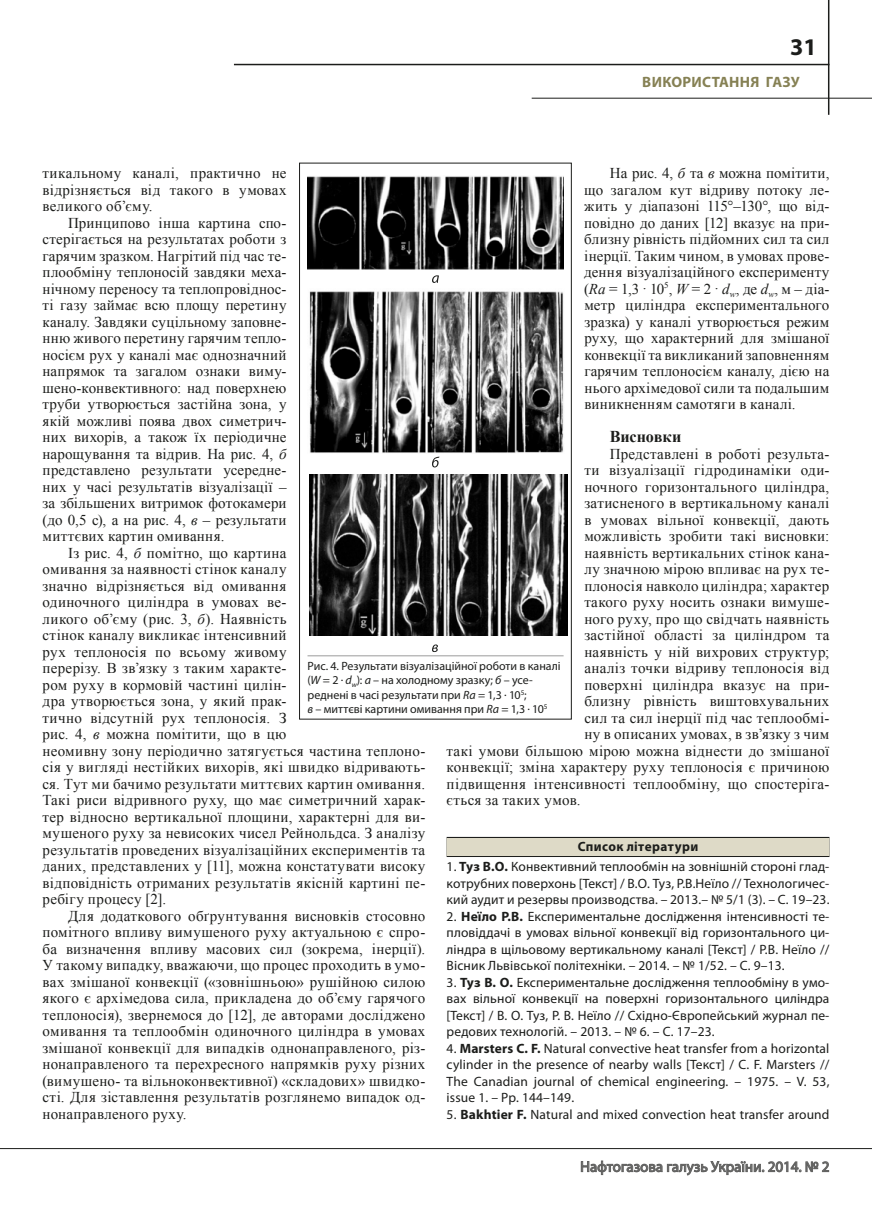
<style>
.page{position:relative;width:872px;height:1212px;background:#fff}
.page>*{position:absolute;margin:0;border:0;box-sizing:border-box;transform-origin:0 0}
.t1{font:700 24px "Myriad Pro";color:#1c1d1b}
.MainText{font:700 16.5px "Times New Roman";letter-spacing:-.01em;color:#1c1d1b}
.MainText-2{font:15px/16.5px "Times New Roman";letter-spacing:.02em;color:#1c1d1b;text-align:justify}
.kolontitul{font:15px "Myriad Pro";color:#636362}
.Rubrika{font:700 15px "Myriad Pro";letter-spacing:.02em;color:#868154}
.Literatura_main{font:13.5px/16.5px "Myriad Pro";letter-spacing:.01em;color:#1c1d1b;text-align:justify}
.Literatura_Shapka{font:700 13.5px "Myriad Pro";letter-spacing:.03em;color:#1c1d1b}
.Risunok_podpis{font:12px/14.4px "Myriad Pro";letter-spacing:-.005em;color:#1c1d1b}
.s1{font-style:italic}
.s2{font-weight:700}
</style>
<div class="page">
<hr style="left:234px;top:64px;width:595px;height:1px;background:#1c1d1b">
<hr style="left:828px;top:0;width:1px;height:115px;background:#1c1d1b">
<hr style="left:531px;top:98px;width:341px;height:1px;background:#1c1d1b">
<hr style="left:0;top:1148px;width:872px;height:1px;background:#1c1d1b">
<svg style="left:580px;top:1160px;width:249px;height:16px"></svg>
<div style="left:446px;top:837px;width:383px;height:20px;background:#1c1d1b"></div>
<div style="left:446px;top:838px;width:383px;height:18px;background:#dedac7"></div>
<div style="left:299px;top:163px;width:272px;height:556px;border:1px solid #1c1d1b"></div>
<img style="left:307px;top:176px;width:257px;height:93px">
<img style="left:309px;top:291px;width:255px;height:162px">
<img style="left:310px;top:475px;width:257px;height:161px">
<hr style="left:307px;top:655px;width:256px;height:1px;background:#9c9c9c">
<svg style="left:432px;top:275px;width:7px;height:8px"></svg>
<svg style="left:432px;top:456px;width:7px;height:11px"></svg>
<svg style="left:432px;top:644px;width:6px;height:8px"></svg>
<p class="t1" style="left:790px;top:31px;width:28px">31</p>
<p class="Rubrika" style="left:642px;top:72px;width:159px">ВИКОРИСТАННЯ ГАЗУ</p>
<p class="MainText-2" style="left:584px;top:165px;width:247px;text-indent:26px">На рис. 4, <span class="s1">б</span> та <span class="s1">в</span> можна помітити, що загалом кут відриву потоку ле&shy;жить у діапазоні 115°–130°, що від&shy;повідно до даних [12] вказує на при&shy;близну рівність підйомних сил та сил інерції. Таким чином, в умовах прове&shy;дення візуалізаційного експерименту (<span class="s1">Ra</span> = 1,3 . 10<sup>5</sup>, <span class="s1">W</span> = 2 . <span class="s1">d</span><sub>w</sub>, де <span class="s1">d</span><sub>w</sub>, м – діа&shy;метр циліндра експериментального зразка) у каналі утворюється режим руху, що характерний для змішаної конвекції та викликаний заповненням гарячим теплоносієм каналу, дією на нього архімедової сили та подальшим виникненням самотяги в каналі.</p>
<p class="MainText" style="left:610px;top:425px;width:73px">Висновки</p>
<p class="MainText-2" style="left:610px;top:445px;width:221px">Представлені в роботі результа-</p>
<p class="MainText-2" style="left:584px;top:462px;width:247px">ти візуалізації гідродинаміки оди-</p>
<p class="MainText-2" style="left:584px;top:478px;width:246px">ночного горизонтального циліндра,</p>
<p class="MainText-2" style="left:584px;top:495px;width:247px">затисненого в вертикальному каналі</p>
<p class="MainText-2" style="left:584px;top:511px;width:246px">в умовах вільної конвекції, дають</p>
<p class="MainText-2" style="left:584px;top:528px;width:247px">можливість зробити такі висновки:</p>
<p class="MainText-2" style="left:584px;top:544px;width:247px">наявність вертикальних стінок кана-</p>
<p class="MainText-2" style="left:584px;top:561px;width:247px">лу значною мірою впливає на рух те-</p>
<p class="MainText-2" style="left:584px;top:577px;width:246px">плоносія навколо циліндра; характер</p>
<p class="MainText-2" style="left:584px;top:594px;width:247px">такого руху носить ознаки вимуше-</p>
<p class="MainText-2" style="left:584px;top:610px;width:246px">ного руху, про що свідчать наявність</p>
<p class="MainText-2" style="left:584px;top:627px;width:247px">застійної області за циліндром та</p>
<p class="MainText-2" style="left:584px;top:643px;width:246px">наявність у ній вихрових структур;</p>
<p class="MainText-2" style="left:584px;top:660px;width:247px">аналіз точки відриву теплоносія від</p>
<p class="MainText-2" style="left:584px;top:676px;width:247px">поверхні циліндра вказує на при-</p>
<p class="MainText-2" style="left:584px;top:693px;width:246px">близну рівність виштовхувальних</p>
<p class="MainText-2" style="left:584px;top:709px;width:247px">сил та сил інерції під час теплообмі-</p>
<p class="MainText-2" style="left:584px;top:726px;width:247px">ну в описаних умовах, в зв’язку з чим</p>
<p class="MainText-2" style="left:446px;top:742px;width:384px">такі умови більшою мірою можна віднести до змішаної</p>
<p class="MainText-2" style="left:446px;top:759px;width:384px">конвекції; зміна характеру руху теплоносія є причиною</p>
<p class="MainText-2" style="left:446px;top:775px;width:384px">підвищення інтенсивності теплообміну, що спостеріга-</p>
<p class="MainText-2" style="left:446px;top:792px;width:135px">ється за таких умов.</p>
<p class="Literatura_Shapka" style="left:578px;top:837px;width:122px">Список літератури</p>
<p class="Literatura_main" style="left:446px;top:858px;width:384px">1. <span class="s2">Туз В.О.</span> Конвективний теплообмін на зовнішній стороні глад&shy;котрубних поверхонь [Текст] / В.О. Туз, Р.В.Неїло // Технологичес&shy;кий аудит и резервы производства. – 2013.– № 5/1 (3). – С. 19–23.</p>
<p class="Literatura_main" style="left:446px;top:908px;width:384px">2. <span class="s2">Неїло Р.В.</span> Експериментальне дослідження інтенсивності те&shy;пловіддачі в умовах вільної конвекції від горизонтального ци&shy;ліндра в щільовому вертикальному каналі [Текст] / Р.В. Неїло // Вісник Львівської політехніки. – 2014. – № 1/52. – С. 9–13.</p>
<p class="Literatura_main" style="left:446px;top:974px;width:384px">3. <span class="s2">Туз В. О.</span> Експериментальне дослідження теплообміну в умо&shy;вах вільної конвекції на поверхні горизонтального циліндра [Текст] / В. О. Туз, Р. В. Неїло // Східно-Європейський журнал пе&shy;редових технологій. – 2013. – № 6. – С. 17–23.</p>
<p class="Literatura_main" style="left:446px;top:1040px;width:384px">4. <span class="s2">Marsters C. F.</span> Natural сonvective heat transfer from a horizontal cylinder in the presence of nearby walls [Текст] / C. F. Marsters // The Canadian journal of chemical engineering. – 1975. – V. 53, issue 1. – Рр. 144–149.</p>
<p class="Literatura_main" style="left:446px;top:1106px;width:384px">5. <span class="s2">Bakhtier F.</span> Natural and mixed convection heat transfer around</p>
<p class="MainText-2" style="left:43px;top:165px;width:245px">тикальному каналі, практично не відрізняється від такого в умовах великого об’єму.</p>
<p class="MainText-2" style="left:43px;top:214px;width:245px;text-indent:26px">Принципово інша картина спо&shy;стерігається на результатах роботи з гарячим зразком. Нагрітий під час те&shy;плообміну теплоносій завдяки меха&shy;нічному переносу та теплопровіднос&shy;ті газу займає всю площу перетину каналу. Завдяки суцільному заповне&shy;нню живого перетину гарячим тепло&shy;носієм рух у каналі має однозначний напрямок та загалом ознаки виму&shy;шено-конвективного: над поверхнею труби утворюється застійна зона, у якій можливі поява двох симетрич&shy;них вихорів, а також їх періодичне нарощування та відрив. На рис. 4, <span class="s1">б </span>представлено результати усередне&shy;них у часі результатів візуалізації – за збільшених витримок фотокамери (до 0,5 с), а на рис. 4, <span class="s1">в</span> – результати миттєвих картин омивання.</p>
<p class="MainText-2" style="left:43px;top:544px;width:384px;text-align:left;text-indent:26px">Із рис. 4, <span class="s1">б</span> помітно, що картина<br>омивання за наявності стінок каналу<br>значно відрізняється від омивання<br>одиночного циліндра в умовах ве-<br>ликого об’єму (рис. 3, <span class="s1">б</span>). Наявність<br>стінок каналу викликає інтенсивний<br>рух теплоносія по всьому живому<br>перерізу. В зв’язку з таким характе-<br>ром руху в кормовій частині цилін-<br>дра утворюється зона, у який прак-<br>тично відсутній рух теплоносія. З<br>рис. 4, <span class="s1">в</span> можна помітити, що в цю<br>неомивну зону періодично затягується частина теплоно&shy;сія у вигляді нестійких вихорів, які швидко відривають&shy;ся. Тут ми бачимо результати миттєвих картин омивання.<br>Такі риси відривного руху, що має симетричний харак&shy;тер відносно вертикальної площини, характерні для ви&shy;мушеного руху за невисоких чисел Рейнольдса. З аналізу результатів проведених візуалізаційних експериментів та даних, представлених у [11], можна констатувати високу відповідність отриманих результатів якісній картині пе&shy;ребігу процесу [2].</p>
<p class="MainText-2" style="left:43px;top:907px;width:384px;text-indent:26px">Для додаткового обґрунтування висновків стосовно помітного впливу вимушеного руху актуальною є спро&shy;ба визначення впливу масових сил (зокрема, інерції).<br>У такому випадку, вважаючи, що процес проходить в умо&shy;вах змішаної конвекції («зовнішньою» рушійною силою якого є архімедова сила, прикладена до об’єму гарячого теплоносія), звернемося до [12], де авторами досліджено омивання та теплообмін одиночного циліндра в умовах змішаної конвекції для випадків однонаправленого, різ&shy;нонаправленого та перехресного напрямків руху різних (вимушено- та вільноконвективної) «складових» швидко&shy;сті. Для зіставлення результатів розглянемо випадок од&shy;нонаправленого руху.</p>
<p class="Risunok_podpis" style="left:307px;top:658px;width:254px">Рис. 4. Результати візуалізаційної роботи в каналі (<span class="s1">W</span> = 2 . <span class="s1">d</span><sub>w</sub>): <span class="s1">а</span> – на холодному зразку; <span class="s1">б</span> – усе&shy;реднені в часі результати при <span class="s1">Ra</span> = 1,3 . 10<sup>5</sup>;<br><span class="s1">в</span> – миттєві картини омивання при <span class="s1">Ra</span> = 1,3 . 10<sup>5</sup></p>
<p class="kolontitul" style="left:580px;top:1157px;width:251px">Нафтогазова галузь України. 2014. № 2</p>
</div>
